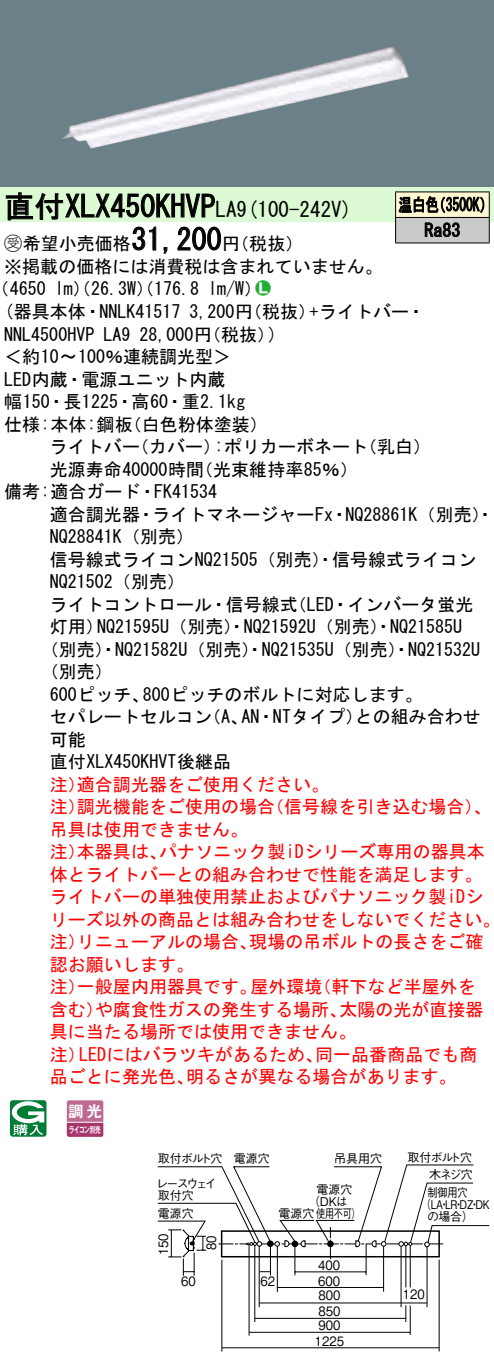
<style>
.page{position:relative;width:494px;height:1360px;background:#fff}
.page>*{position:absolute;margin:0;border:0;box-sizing:border-box;transform-origin:0 0}
.t1{font:30px "MS Gothic";color:#000}
.t2{font:21px "MS Gothic";color:#000}
.t3{font:18px/22.5px "MS Gothic";color:#000}
.t4{font:18px/22.5px "MS Gothic";color:#f00}
.t5{font:18px/25.5px "MS Gothic";color:#000;scale:.75 1}
.t6{font:18px "Ford Classification 1";color:#23ac38}
.t7{font:15px "Gothic MB101 Pro De Bold 90 pv RKSJ H";color:#fff}
.t8{font:12.9px/15.6px "Gothic BBB Pro Medium 90 pv RKSJ H";color:#000;scale:.9 1}
.t9{font:12px "Gothic BBB Pro Medium 90 pv RKSJ H";letter-spacing:-.02em;color:#000}
.t10{font:12px/24px "Gothic BBB Pro Medium 90 pv RKSJ H";letter-spacing:-.02em;color:#000;scale:.85 1}
.t11{font:8.7px "Gothic MB101 Pro De Bold 90 pv RKSJ H";letter-spacing:-.05em;color:#fff;scale:.65 1}
.s1{font-size:21px}
.s2{font-family:"Ford Classification 1"}
.s3{color:#fff}
</style>
<div class="page">
<div style="left:0;top:0;width:493px;height:187px;background:#6c8087"></div>
<img style="left:62px;top:46px;width:346px;height:103px">
<div style="left:0;top:187px;width:493px;height:34px;background:#dcfad4"></div>
<svg style="left:6px;top:192px;width:215px;height:62px"></svg>
<svg style="left:10px;top:1100px;width:36px;height:36px"></svg>
<svg style="left:66px;top:1101px;width:38px;height:36px"></svg>
<svg style="left:67px;top:1100px;width:36px;height:36px"></svg>
<hr style="left:67px;top:1121px;width:36px;height:1px;background:#fff">
<hr style="left:395px;top:191px;width:94px;height:1px;background:#000">
<hr style="left:395px;top:242px;width:94px;height:1px;background:#000">
<svg style="left:394px;top:192px;width:95px;height:50px;background:#aca99c"></svg>
<hr style="left:276px;top:1244px;width:1px;height:47px;background:#000">
<hr style="left:258px;top:1245px;width:1px;height:61px;background:#000">
<hr style="left:254px;top:1245px;width:1px;height:76px;background:#000">
<hr style="left:400px;top:1245px;width:1px;height:61px;background:#000">
<hr style="left:248px;top:1244px;width:1px;height:91px;background:#000">
<hr style="left:405px;top:1245px;width:1px;height:42px;background:#000">
<hr style="left:409px;top:1245px;width:1px;height:42px;background:#000">
<hr style="left:221px;top:1259px;width:1px;height:92px;background:#000">
<hr style="left:438px;top:1259px;width:1px;height:92px;background:#000">
<hr style="left:277px;top:1286px;width:106px;height:1px;background:#000">
<hr style="left:259px;top:1302px;width:141px;height:1px;background:#000">
<hr style="left:254px;top:1317px;width:151px;height:1px;background:#000">
<hr style="left:249px;top:1331px;width:161px;height:1px;background:#000">
<hr style="left:222px;top:1346px;width:216px;height:1px;background:#000">
<hr style="left:382px;top:1245px;width:2px;height:46px;background:#000">
<svg style="left:157px;top:1164px;width:332px;height:111px"></svg>
<hr style="left:426px;top:1246px;width:1px;height:60px;background:#000">
<svg style="left:400px;top:1302px;width:26px;height:32px"></svg>
<h1 class="t1" style="left:4px;top:191px;width:233px">直付XLX450KHVP<span class="s1">LA</span></h1>
<p class="t3" style="left:222px;top:232px;width:82px">（円税抜(</p>
<p class="t2" style="left:236px;top:199px;width:117px">(9 100-242 (V</p>
<h1 class="t1" style="left:131px;top:224px;width:91px">31,200</h1>
<p class="t3" style="left:4px;top:232px;width:379px"><span class="s2">B</span>希望小売価格<br>※掲載の価格には消費税は含まれていません。</p>
<p class="t6" style="left:255px;top:279px;width:17px">2<span class="s3">7</span></p>
<p class="t3" style="left:208px;top:278px;width:55px">l m (W/</p>
<p class="t3" style="left:-8px;top:278px;width:56px">（4650</p>
<p class="t3" style="left:55px;top:278px;width:145px">lm）（26.3 ）（W 176.8</p>
<p class="t5" style="left:424px;top:192px;width:49px;text-indent:-26px">温白色<br>Ra83</p>
<p class="t5" style="left:432px;top:192px;width:82px">（3500 (K</p>
<p class="t3" style="left:4px;top:300px;width:178px">(器具本体・NNLK41517</p>
<p class="t3" style="left:309px;top:300px;width:117px">+ライトバー・</p>
<p class="t3" style="left:189px;top:300px;width:128px">3,200 （円税抜）</p>
<p class="t3" style="left:139px;top:323px;width:137px">28,000 （円税抜(</p>
<p class="t3" style="left:268px;top:323px;width:10px">(</p>
<p class="t3" style="left:4px;top:323px;width:91px">NNL4500HVP</p>
<p class="t3" style="left:4px;top:345px;width:228px">＜約10〜100％連続調光型&lt;</p>
<p class="t3" style="left:4px;top:368px;width:223px">LED内蔵・電源ユニット内蔵</p>
<p class="t3" style="left:4px;top:390px;width:242px">幅150・長1225・高60・重2.1kg</p>
<p class="t3" style="left:123px;top:413px;width:146px">（白色粉体塗装(</p>
<p class="t3" style="left:103px;top:323px;width:28px">LA9</p>
<p class="t3" style="left:4px;top:413px;width:130px">仕様:本体:鋼板</p>
<p class="t3" style="left:50px;top:435px;width:91px">ライトバー</p>
<p class="t3" style="left:131px;top:435px;width:91px">（カバー）</p>
<p class="t3" style="left:214px;top:435px;width:155px">:ポリカーボネート</p>
<p class="t3" style="left:359px;top:435px;width:73px">（乳白(</p>
<p class="t3" style="left:4px;top:458px;width:214px;text-indent:46px">光源寿命40000時間備考:適合ガード・FK41534</p>
<p class="t3" style="left:195px;top:458px;width:164px">（光束維持率85％(</p>
<p class="t3" style="left:152px;top:503px;width:182px">ライトマネージャーFx</p>
<p class="t3" style="left:50px;top:503px;width:91px">適合調光器</p>
<p class="t3" style="left:50px;top:525px;width:145px">NQ28841 （K 別売(</p>
<p class="t3" style="left:50px;top:548px;width:427px">信号線式ライコンNQ21505（別売）・信号線式ライコン</p>
<p class="t3" style="left:50px;top:570px;width:136px">NQ21502（別売(</p>
<p class="t3" style="left:288px;top:593px;width:186px">（LED・インバータ蛍光</p>
<p class="t3" style="left:345px;top:503px;width:150px">NQ28861 （K 別売・(</p>
<p class="t3" style="left:137px;top:503px;width:19px">・</p>
<p class="t3" style="left:330px;top:503px;width:19px">・</p>
<p class="t3" style="left:97px;top:593px;width:366px;text-indent:-47px">ライトコントロール・信号線式<br>NQ21595 （U 別売）・NQ21592 （U 別売）・NQ21585U</p>
<p class="t3" style="left:50px;top:615px;width:55px">灯用）</p>
<p class="t3" style="left:41px;top:638px;width:440px">（別売）・NQ21582 （U 別売）・NQ21535 （U 別売）・NQ21532U</p>
<p class="t3" style="left:41px;top:660px;width:74px">（別売(</p>
<p class="t3" style="left:143px;top:683px;width:281px">800ピッチのボルトに対応します。</p>
<p class="t3" style="left:50px;top:683px;width:101px">600ピッチ、</p>
<p class="t3" style="left:241px;top:705px;width:124px">AN・NTタイプ）</p>
<p class="t3" style="left:354px;top:705px;width:127px">との組み合わせ</p>
<p class="t3" style="left:50px;top:705px;width:183px">セパレートセルコン可能<br>直付XLX450KHVT後継品</p>
<p class="t4" style="left:77px;top:773px;width:253px">適合調光器をご使用ください。</p>
<p class="t3" style="left:203px;top:705px;width:46px">（、A</p>
<p class="t4" style="left:50px;top:773px;width:37px">注）</p>
<p class="t4" style="left:77px;top:795px;width:199px">調光機能をご使用の場合</p>
<p class="t4" style="left:266px;top:795px;width:226px">（信号線を引き込む場合、(</p>
<p class="t4" style="left:50px;top:795px;width:37px">注）</p>
<p class="t4" style="left:50px;top:818px;width:199px">吊具は使用できません。</p>
<p class="t4" style="left:159px;top:840px;width:327px">パナソニック製iDシリーズ専用の器具本</p>
<p class="t4" style="left:50px;top:840px;width:37px">注）</p>
<p class="t4" style="left:50px;top:863px;width:433px">体とライトバーとの組み合わせで性能を満足します。</p>
<p class="t4" style="left:50px;top:885px;width:435px">ライトバーの単独使用禁止およびパナソニック製iDシ</p>
<p class="t4" style="left:50px;top:908px;width:451px">リーズ以外の商品とは組み合わせをしないでください。</p>
<p class="t4" style="left:249px;top:930px;width:236px">現場の吊ボルトの長さをご確</p>
<p class="t4" style="left:77px;top:840px;width:91px">本器具は、</p>
<p class="t4" style="left:50px;top:930px;width:145px">注）<br>認お願いします。</p>
<p class="t4" style="left:77px;top:930px;width:181px">リニューアルの場合、</p>
<p class="t4" style="left:77px;top:975px;width:181px">一般屋内用器具です。</p>
<p class="t4" style="left:250px;top:975px;width:73px">屋外環境</p>
<p class="t4" style="left:313px;top:975px;width:163px">（軒下など半屋外を</p>
<p class="t4" style="left:50px;top:975px;width:37px">注）</p>
<p class="t4" style="left:95px;top:998px;width:253px">や腐食性ガスの発生する場所、</p>
<p class="t4" style="left:339px;top:998px;width:146px">太陽の光が直接器</p>
<p class="t4" style="left:50px;top:998px;width:55px">含む）</p>
<p class="t4" style="left:50px;top:1020px;width:307px">具に当たる場所では使用できません。</p>
<p class="t4" style="left:315px;top:1043px;width:163px">同一品番商品でも商</p>
<p class="t4" style="left:79px;top:1043px;width:245px">LEDにはバラツキがあるため、</p>
<p class="t4" style="left:50px;top:1043px;width:37px">注）</p>
<p class="t4" style="left:50px;top:1065px;width:145px">品ごとに発光色、</p>
<p class="t4" style="left:186px;top:1065px;width:272px">明るさが異なる場合があります。</p>
<p class="t7" style="left:68px;top:1098px;width:35px">調光</p>
<p class="t11" style="left:69px;top:1122px;width:51px">ライコン別売</p>
<p class="t9" style="left:158px;top:1148px;width:66px">取付ボルト穴</p>
<p class="t9" style="left:233px;top:1148px;width:37px">電源穴</p>
<p class="t9" style="left:334px;top:1148px;width:49px">吊具用穴</p>
<p class="t9" style="left:407px;top:1147px;width:66px">取付ボルト穴</p>
<p class="t9" style="left:156px;top:1173px;width:62px">レースウェイ</p>
<p class="t9" style="left:158px;top:1185px;width:38px">取付穴</p>
<p class="t9" style="left:158px;top:1203px;width:37px">電源穴</p>
<p class="t9" style="left:316px;top:1179px;width:37px">電源穴</p>
<p class="t9" style="left:308px;top:1191px;width:41px">（DKは</p>
<p class="t9" style="left:278px;top:1203px;width:84px">電源穴使用不可(</p>
<p class="t9" style="left:428px;top:1164px;width:45px">木ネジ穴</p>
<p class="t10" style="left:426px;top:1178px;width:57px">制御用穴の場合(</p>
<p class="t10" style="left:420px;top:1190px;width:83px">（LA LR DZ DK</p>
<p class="t10" style="left:438px;top:1190px;width:30px">・・</p>
<p class="t10" style="left:469px;top:1190px;width:13px">・</p>
<p class="t8" style="left:154px;top:1254px;width:26px;rotate:-90deg">150</p>
<p class="t8" style="left:202px;top:1249px;width:18px;rotate:-90deg">80</p>
<p class="t8" style="left:318px;top:1255px;width:26px">400</p>
<p class="t8" style="left:181px;top:1271px;width:18px">60</p>
<p class="t8" style="left:260px;top:1271px;width:18px">62</p>
<p class="t8" style="left:318px;top:1271px;width:26px">600</p>
<p class="t8" style="left:318px;top:1300px;width:26px">850</p>
<p class="t8" style="left:318px;top:1285px;width:26px">800</p>
<p class="t8" style="left:314px;top:1315px;width:34px">900<br>1225</p>
<p class="t8" style="left:402px;top:1284px;width:26px">120</p>
</div>
